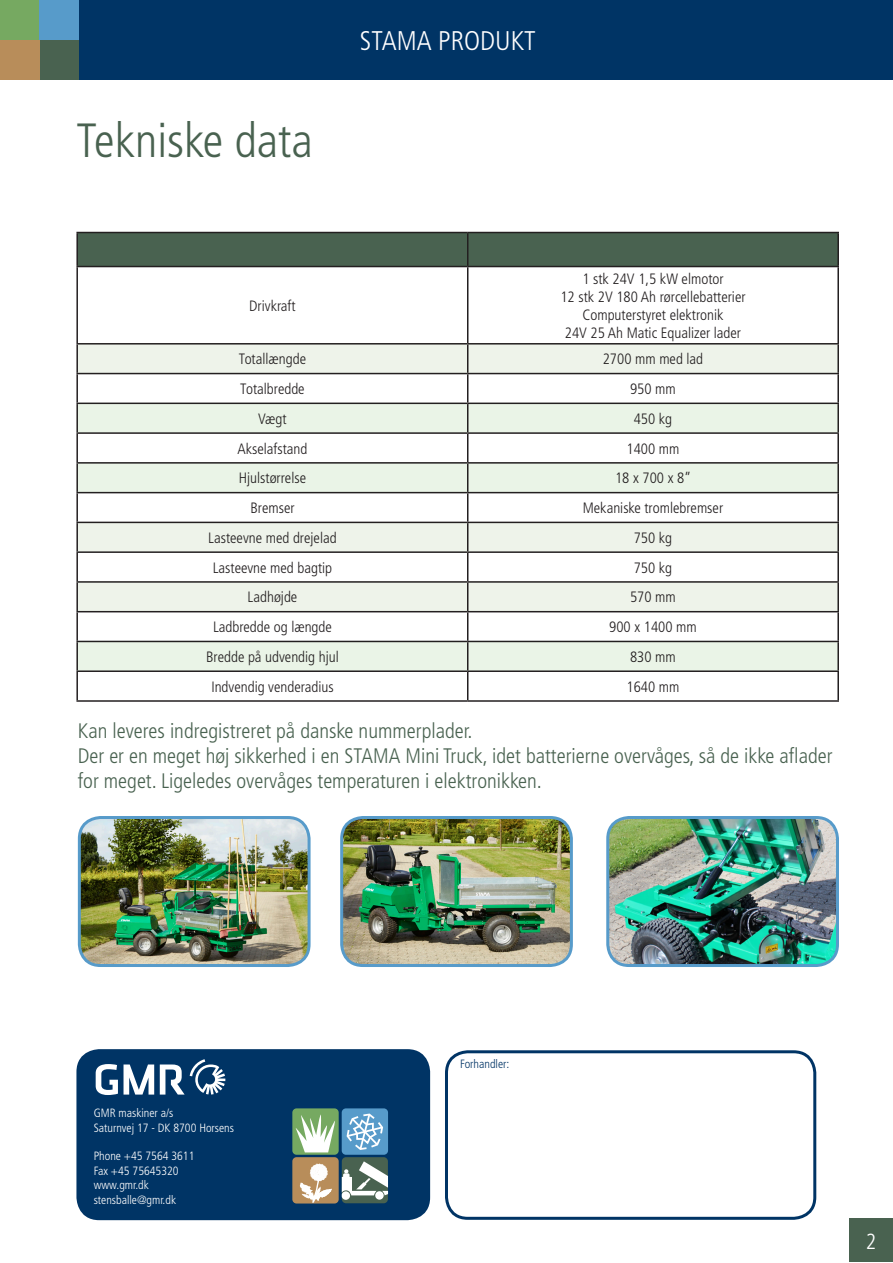
<style>
.page{position:relative;width:893px;height:1263px;background:#fff}
.page>*{position:absolute;margin:0;border:0;box-sizing:border-box;transform-origin:0 0}
.t1{font:300 condensed 48px "Frutiger LT Std";color:#496250}
.t2{font:300 condensed 27px "Frutiger LT Std";color:#fff}
.t3{font:300 condensed 21.9px "Frutiger LT Std";color:#fff}
.t4{font:300 condensed 21px/25.2px "Frutiger LT Std";color:#496250}
.t5{font:300 condensed 15px "Frutiger LT Std";color:#231f20}
.t6{font:300 condensed 12px "Frutiger LT Std";color:#fff}
.t7{font:300 condensed 12px "Frutiger LT Std";color:#003465}
</style>
<div class="page">
<div style="left:0;top:0;width:893px;height:79px;background:#003465"></div>
<div style="left:0;top:0;width:39px;height:40px;background:#76a961"></div>
<div style="left:39px;top:0;width:40px;height:40px;background:#579bca"></div>
<div style="left:39px;top:40px;width:40px;height:39px;background:#496250"></div>
<div style="left:0;top:40px;width:39px;height:39px;background:#b88d5a"></div>
<div style="left:78px;top:233px;width:759px;height:33px;background:#496250"></div>
<svg style="left:78px;top:344px;width:759px;height:59px;fill:#eef3ea"></svg>
<svg style="left:78px;top:404px;width:759px;height:266px;fill:#eef4ea"></svg>
<hr style="left:76px;top:232px;width:392px;height:1px;background:#231f20">
<hr style="left:76px;top:233px;width:2px;height:33px;background:#231f20">
<hr style="left:468px;top:232px;width:371px;height:1px;background:#231f20">
<hr style="left:467px;top:233px;width:1px;height:33px;background:#231f20">
<hr style="left:837px;top:233px;width:2px;height:33px;background:#231f20">
<hr style="left:76px;top:266px;width:392px;height:1px;background:#231f20">
<hr style="left:76px;top:267px;width:2px;height:76px;background:#231f20">
<hr style="left:468px;top:266px;width:371px;height:1px;background:#231f20">
<hr style="left:467px;top:267px;width:1px;height:76px;background:#231f20">
<hr style="left:837px;top:267px;width:2px;height:76px;background:#231f20">
<hr style="left:76px;top:343px;width:392px;height:1px;background:#231f20">
<hr style="left:76px;top:344px;width:2px;height:29px;background:#231f20">
<hr style="left:468px;top:343px;width:371px;height:1px;background:#231f20">
<hr style="left:837px;top:344px;width:2px;height:29px;background:#231f20">
<hr style="left:76px;top:373px;width:392px;height:1px;background:#231f20">
<hr style="left:76px;top:374px;width:2px;height:29px;background:#231f20">
<hr style="left:468px;top:373px;width:371px;height:1px;background:#231f20">
<hr style="left:837px;top:374px;width:2px;height:29px;background:#231f20">
<hr style="left:76px;top:403px;width:392px;height:1px;background:#231f20">
<hr style="left:76px;top:404px;width:2px;height:28px;background:#231f20">
<hr style="left:468px;top:403px;width:371px;height:1px;background:#231f20">
<hr style="left:837px;top:404px;width:2px;height:28px;background:#231f20">
<hr style="left:76px;top:464px;width:2px;height:28px;background:#231f20">
<hr style="left:837px;top:464px;width:2px;height:28px;background:#231f20">
<hr style="left:76px;top:612px;width:2px;height:29px;background:#231f20">
<hr style="left:837px;top:612px;width:2px;height:29px;background:#231f20">
<hr style="left:76px;top:642px;width:2px;height:28px;background:#231f20">
<hr style="left:837px;top:642px;width:2px;height:28px;background:#231f20">
<hr style="left:76px;top:432px;width:392px;height:2px;background:#231f20">
<hr style="left:76px;top:434px;width:2px;height:28px;background:#231f20">
<hr style="left:76px;top:462px;width:392px;height:2px;background:#231f20">
<hr style="left:468px;top:432px;width:371px;height:2px;background:#231f20">
<hr style="left:468px;top:462px;width:371px;height:2px;background:#231f20">
<hr style="left:837px;top:434px;width:2px;height:28px;background:#231f20">
<hr style="left:76px;top:492px;width:392px;height:1px;background:#231f20">
<hr style="left:76px;top:493px;width:2px;height:29px;background:#231f20">
<hr style="left:76px;top:522px;width:392px;height:1px;background:#231f20">
<hr style="left:76px;top:523px;width:2px;height:28px;background:#231f20">
<hr style="left:76px;top:551px;width:392px;height:2px;background:#231f20">
<hr style="left:76px;top:553px;width:2px;height:28px;background:#231f20">
<hr style="left:76px;top:581px;width:392px;height:2px;background:#231f20">
<hr style="left:76px;top:583px;width:2px;height:28px;background:#231f20">
<hr style="left:76px;top:611px;width:392px;height:1px;background:#231f20">
<hr style="left:468px;top:492px;width:371px;height:1px;background:#231f20">
<hr style="left:468px;top:522px;width:371px;height:1px;background:#231f20">
<hr style="left:468px;top:551px;width:371px;height:2px;background:#231f20">
<hr style="left:468px;top:581px;width:371px;height:2px;background:#231f20">
<hr style="left:468px;top:611px;width:371px;height:1px;background:#231f20">
<hr style="left:837px;top:493px;width:2px;height:29px;background:#231f20">
<hr style="left:837px;top:523px;width:2px;height:28px;background:#231f20">
<hr style="left:837px;top:553px;width:2px;height:28px;background:#231f20">
<hr style="left:837px;top:583px;width:2px;height:28px;background:#231f20">
<hr style="left:76px;top:641px;width:392px;height:1px;background:#231f20">
<hr style="left:468px;top:641px;width:371px;height:1px;background:#231f20">
<hr style="left:76px;top:670px;width:392px;height:2px;background:#231f20">
<hr style="left:76px;top:672px;width:2px;height:28px;background:#231f20">
<hr style="left:468px;top:670px;width:371px;height:2px;background:#231f20">
<svg style="left:467px;top:344px;width:1px;height:356px"></svg>
<hr style="left:837px;top:672px;width:2px;height:28px;background:#231f20">
<hr style="left:76px;top:700px;width:392px;height:2px;background:#231f20">
<hr style="left:468px;top:700px;width:371px;height:2px;background:#231f20">
<div style="left:849px;top:1219px;width:44px;height:43px;background:#496250"></div>
<div style="left:78px;top:1051px;width:351px;height:168px;background:#003465;border-radius:21px"></div>
<div style="left:76px;top:1049px;width:354px;height:171px;border:3px solid #003465;border-radius:21px"></div>
<div style="left:445px;top:1050px;width:371px;height:170px;border:3px solid #003465;border-radius:21px"></div>
<svg style="left:124px;top:1064px;width:30px;height:30px"></svg>
<svg style="left:96px;top:1064px;width:22px;height:31px"></svg>
<svg style="left:160px;top:1059px;width:65px;height:35px"></svg>
<div style="left:292px;top:1108px;width:47px;height:47px;background:#76a961;border-radius:4px"></div>
<svg style="left:295px;top:1114px;width:40px;height:38px"></svg>
<div style="left:292px;top:1157px;width:47px;height:46px;background:#b88d5a;border-radius:4px"></div>
<svg style="left:299px;top:1163px;width:33px;height:40px"></svg>
<div style="left:342px;top:1108px;width:46px;height:47px;background:#579bca;border-radius:4px"></div>
<svg style="left:346px;top:1113px;width:37px;height:37px"></svg>
<div style="left:342px;top:1157px;width:46px;height:46px;background:#496250;border-radius:4px"></div>
<svg style="left:342px;top:1161px;width:46px;height:39px"></svg>
<img style="left:79px;top:819px;width:228px;height:146px">
<div style="left:78px;top:816px;width:233px;height:151px;border:3px solid #579bca;border-radius:21px"></div>
<img style="left:343px;top:819px;width:227px;height:145px">
<div style="left:340px;top:816px;width:233px;height:151px;border:3px solid #579bca;border-radius:21px"></div>
<img style="left:609px;top:819px;width:228px;height:145px">
<div style="left:606px;top:816px;width:233px;height:151px;border:3px solid #579bca;border-radius:21px"></div>
<p class="t1" style="left:76px;top:113px;width:238px">Tekniske data</p>
<p class="t5" style="left:249px;top:297px;width:48px">Drivkraft</p>
<p class="t2" style="left:360px;top:26px;width:177px">STAMA PRODUKT</p>
<p class="t5" style="left:582px;top:270px;width:143px">1 stk 24V 1,5 kW elmotor</p>
<p class="t5" style="left:560px;top:288px;width:187px">12 stk 2V 180 Ah rørcellebatterier</p>
<p class="t5" style="left:582px;top:306px;width:143px">Computerstyret elektronik</p>
<p class="t5" style="left:565px;top:324px;width:178px">24V 25 Ah Matic Equalizer lader</p>
<p class="t5" style="left:239px;top:351px;width:69px">Totallængde</p>
<p class="t5" style="left:603px;top:351px;width:102px">2700 mm med lad</p>
<p class="t5" style="left:240px;top:380px;width:66px">Totalbredde</p>
<p class="t5" style="left:630px;top:380px;width:47px">950 mm</p>
<p class="t5" style="left:258px;top:410px;width:30px">Vægt</p>
<p class="t5" style="left:634px;top:410px;width:40px">450 kg</p>
<p class="t5" style="left:237px;top:440px;width:72px">Akselafstand</p>
<p class="t5" style="left:626px;top:440px;width:54px">1400 mm</p>
<p class="t5" style="left:239px;top:470px;width:69px">Hjulstørrelse</p>
<p class="t5" style="left:615px;top:470px;width:78px">18 x 700 x 8”</p>
<p class="t5" style="left:250px;top:499px;width:46px">Bremser</p>
<p class="t5" style="left:583px;top:499px;width:142px">Mekaniske tromlebremser</p>
<p class="t5" style="left:208px;top:529px;width:130px">Lasteevne med drejelad</p>
<p class="t5" style="left:634px;top:529px;width:40px">750 kg</p>
<p class="t5" style="left:213px;top:559px;width:121px">Lasteevne med bagtip</p>
<p class="t5" style="left:634px;top:559px;width:40px">750 kg</p>
<p class="t5" style="left:248px;top:589px;width:51px">Ladhøjde</p>
<p class="t5" style="left:630px;top:589px;width:47px">570 mm</p>
<p class="t5" style="left:213px;top:618px;width:120px">Ladbredde og længde</p>
<p class="t5" style="left:609px;top:618px;width:89px">900 x 1400 mm</p>
<p class="t5" style="left:206px;top:648px;width:134px">Bredde på udvendig hjul</p>
<p class="t5" style="left:630px;top:648px;width:47px">830 mm</p>
<p class="t5" style="left:211px;top:678px;width:124px">Indvendig venderadius</p>
<p class="t5" style="left:626px;top:678px;width:54px">1640 mm</p>
<p class="t4" style="left:78px;top:718px;width:396px">Kan leveres indregistreret på danske nummerplader.</p>
<p class="t4" style="left:78px;top:743px;width:756px">Der er en meget høj sikkerhed i en STAMA Mini Truck, idet batterierne overvåges, så de ikke aflader for meget. Ligeledes overvåges temperaturen i elektronikken.</p>
<p class="t6" style="left:94px;top:1106px;width:81px">GMR maskiner a/s</p>
<p class="t6" style="left:94px;top:1120px;width:142px">Saturnvej 17 - DK 8700 Horsens</p>
<p class="t6" style="left:94px;top:1149px;width:102px">Phone +45 7564 3611</p>
<p class="t6" style="left:94px;top:1164px;width:86px">Fax +45 75645320</p>
<p class="t6" style="left:94px;top:1178px;width:57px">www.gmr.dk</p>
<p class="t6" style="left:94px;top:1192px;width:84px">stensballe@gmr.dk</p>
<p class="t7" style="left:460px;top:1057px;width:51px">Forhandler:</p>
<p class="t3" style="left:866px;top:1229px;width:12px">2</p>
</div>
